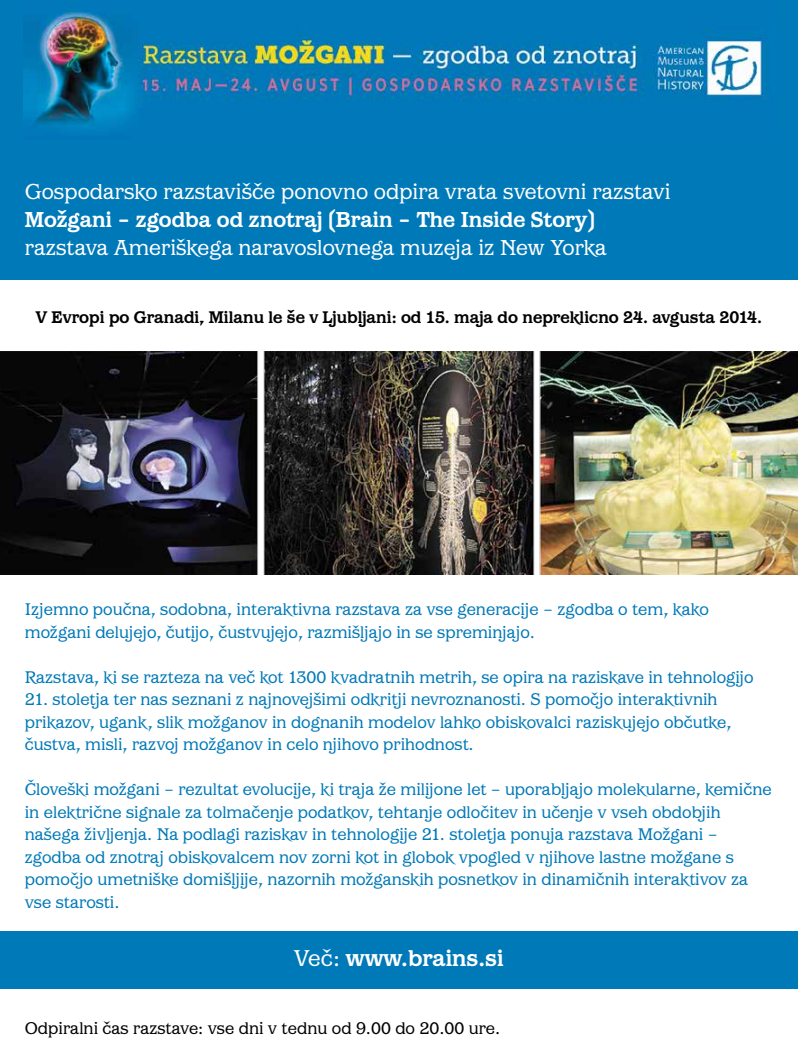
<style>
.page{position:relative;width:798px;height:1063px;background:#fff}
.page>*{position:absolute;margin:0;border:0;box-sizing:border-box;transform-origin:0 0}
.t1{font:700 23.75px "Barcelona Itc TEE";color:#fff}
.t2{font:22.5px "Barcelona Itc TEE";color:#fff}
.t3{font:700 22.5px "Barcelona Itc TEE";color:#fff}
.t4{font:17.5px/22.5px "Barcelona Itc TEE";color:#0079b8}
.t5{font:700 17.5px "Barcelona Itc TEE";color:#000}
.t6{font:17.5px "Barcelona Itc TEE";color:#000}
.s1{font-weight:400}
</style>
<div class="page">
<div style="left:0;top:0;width:797px;height:280px;background:#0079b8"></div>
<img style="left:24px;top:11px;width:747px;height:118px">
<div style="left:0;top:932px;width:797px;height:57px;background:#0079b8"></div>
<img style="left:0;top:351px;width:797px;height:223px">
<p class="t2" style="left:25px;top:179px;width:647px">Gospodarsko razstavišče ponovno odpira vrata svetovni razstavi</p>
<p class="t3" style="left:25px;top:206px;width:571px">Možgani – zgodba od znotraj (Brain – The Inside Story)</p>
<p class="t2" style="left:25px;top:235px;width:583px">razstava Ameriškega naravoslovnega muzeja iz New Yorka</p>
<p class="t5" style="left:36px;top:307px;width:727px">V Evropi po Granadi, Milanu le še v Ljubljani: od 15. maja do nepreklicno 24. avgusta 2014.</p>
<p class="t4" style="left:25px;top:598px;width:685px">Izjemno poučna, sodobna, interaktivna razstava za vse generacije – zgodba o tem, kako možgani delujejo, čutijo, čustvujejo, razmišljajo in se spreminjajo.</p>
<p class="t4" style="left:25px;top:666px;width:730px">Razstava, ki se razteza na več kot 1300 kvadratnih metrih, se opira na raziskave in tehnologijo</p>
<p class="t4" style="left:25px;top:688px;width:707px">21. stoletja ter nas seznani z najnovejšimi odkritji nevroznanosti. S pomočjo interaktivnih prikazov, ugank, slik možganov in dognanih modelov lahko obiskovalci raziskujejo občutke, čustva, misli, razvoj možganov in celo njihovo prihodnost.</p>
<p class="t4" style="left:25px;top:778px;width:748px">Človeški možgani – rezultat evolucije, ki traja že milijone let – uporabljajo molekularne, kemične in električne signale za tolmačenje podatkov, tehtanje odločitev in učenje v vseh obdobjih našega življenja. Na podlagi raziskav in tehnologije 21. stoletja ponuja razstava Možgani – zgodba od znotraj obiskovalcem nov zorni kot in globok vpogled v njihove lastne možgane s pomočjo umetniške domišljije, nazornih možganskih posnetkov in dinamičnih interaktivov za vse starosti.</p>
<h1 class="t1" style="left:294px;top:944px;width:211px"><span class="s1">Več:</span> www.brains.si</h1>
<p class="t6" style="left:25px;top:1018px;width:476px">Odpiralni čas razstave: vse dni v tednu od 9.00 do 20.00 ure.</p>
</div>
